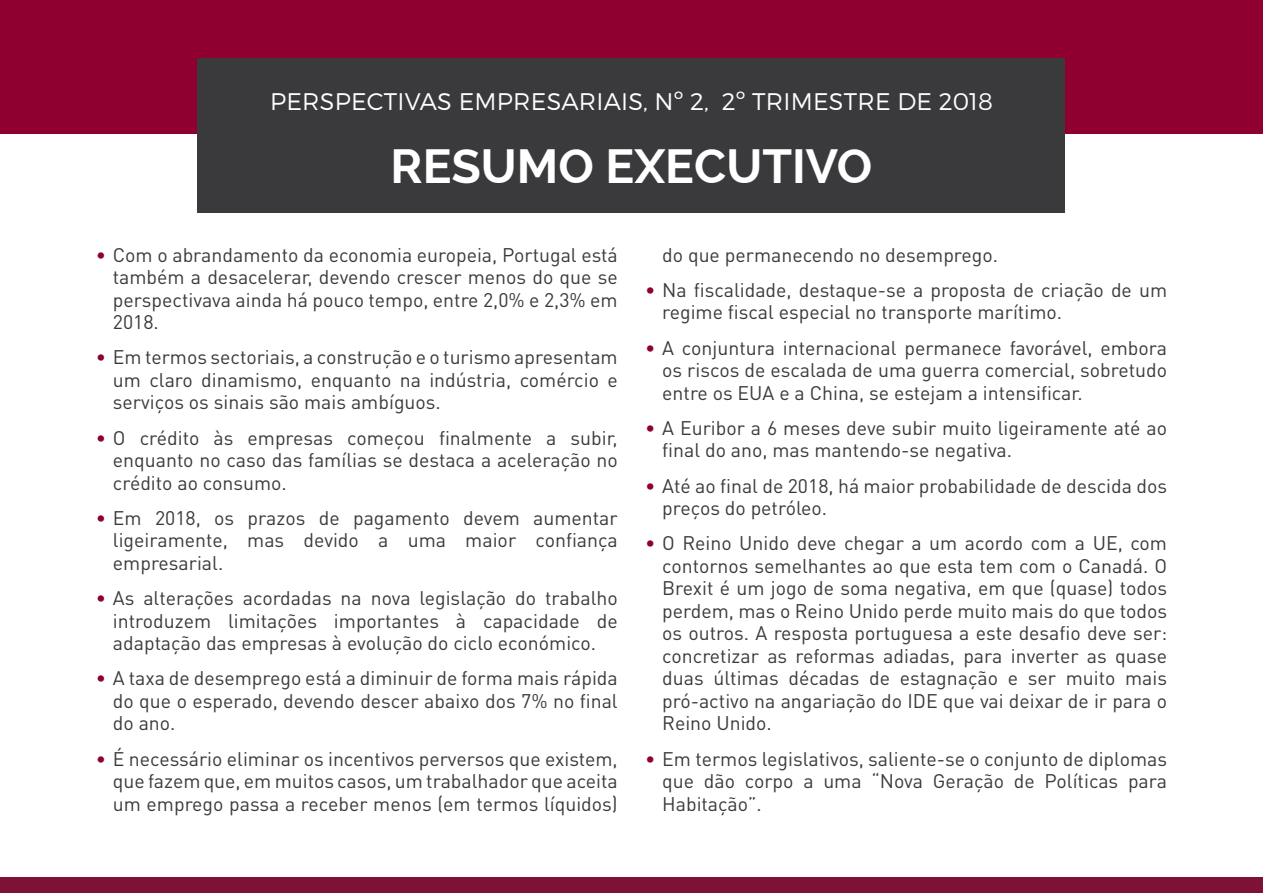
<style>
.page{position:relative;width:1263px;height:893px;background:#fff}
.page>*{position:absolute;margin:0;border:0;box-sizing:border-box;transform-origin:0 0}
.t1{font:700 48px "Raleway";color:#fff}
.t2{font:300 24px "Montserrat";letter-spacing:.01em;color:#fff}
.t3{font:19.5px/22.5px "DIN Pro";color:#3a3a3d;text-align:justify}
.s1{color:#8f0030}
</style>
<div class="page">
<div style="left:0;top:0;width:1263px;height:133px;background:#8f0030"></div>
<div style="left:198px;top:58px;width:867px;height:155px;background:#3a3a3d"></div>
<div style="left:0;top:877px;width:1263px;height:16px;background:#7d1236"></div>
<p class="t2" style="left:270px;top:87px;width:724px">PERSPECTIVAS EMPRESARIAIS, Nº 2, 2º TRIMESTRE DE 2018</p>
<h1 class="t1" style="left:390px;top:139px;width:483px">RESUMO EXECUTIVO</h1>
<p class="t3" style="left:113px;top:242px;width:506px;text-indent:-17px"><span class="s1">•</span> Com o abrandamento da economia europeia, Portugal está também a desacelerar, devendo crescer menos do que se perspectivava ainda há pouco tempo, entre 2,0% e 2,3% em 2018.</p>
<p class="t3" style="left:113px;top:345px;width:506px;text-indent:-17px"><span class="s1">•</span> Em termos sectoriais, a construção e o turismo apresentam um claro dinamismo, enquanto na indústria, comércio e serviços os sinais são mais ambíguos.</p>
<p class="t3" style="left:113px;top:425px;width:506px;text-indent:-17px"><span class="s1">•</span> O crédito às empresas começou finalmente a subir, enquanto no caso das famílias se destaca a aceleração no crédito ao consumo.</p>
<p class="t3" style="left:113px;top:506px;width:506px;text-indent:-17px"><span class="s1">•</span> Em 2018, os prazos de pagamento devem aumentar ligeiramente, mas devido a uma maior confiança empresarial.</p>
<p class="t3" style="left:113px;top:586px;width:506px;text-indent:-17px"><span class="s1">•</span> As alterações acordadas na nova legislação do trabalho introduzem limitações importantes à capacidade de adaptação das empresas à evolução do ciclo económico.</p>
<p class="t3" style="left:113px;top:666px;width:506px;text-indent:-17px"><span class="s1">•</span> A taxa de desemprego está a diminuir de forma mais rápida do que o esperado, devendo descer abaixo dos 7% no final do ano.</p>
<p class="t3" style="left:113px;top:746px;width:506px;text-indent:-17px"><span class="s1">•</span> É necessário eliminar os incentivos perversos que existem, que fazem que, em muitos casos, um trabalhador que aceita um emprego passa a receber menos (em termos líquidos)</p>
<p class="t3" style="left:662px;top:242px;width:337px">do que permanecendo no desemprego.</p>
<p class="t3" style="left:662px;top:278px;width:506px;text-indent:-17px"><span class="s1">•</span> Na fiscalidade, destaque-se a proposta de criação de um regime fiscal especial no transporte marítimo.</p>
<p class="t3" style="left:662px;top:335px;width:506px;text-indent:-17px"><span class="s1">•</span> A conjuntura internacional permanece favorável, embora os riscos de escalada de uma guerra comercial, sobretudo entre os EUA e a China, se estejam a intensificar.</p>
<p class="t3" style="left:662px;top:416px;width:506px;text-indent:-17px"><span class="s1">•</span> A Euribor a 6 meses deve subir muito ligeiramente até ao final do ano, mas mantendo-se negativa.</p>
<p class="t3" style="left:662px;top:473px;width:506px;text-indent:-17px"><span class="s1">•</span> Até ao final de 2018, há maior probabilidade de descida dos preços do petróleo.</p>
<p class="t3" style="left:662px;top:531px;width:506px;text-indent:-17px"><span class="s1">•</span> O Reino Unido deve chegar a um acordo com a UE, com contornos semelhantes ao que esta tem com o Canadá. O Brexit é um jogo de soma negativa, em que (quase) todos perdem, mas o Reino Unido perde muito mais do que todos os outros. A resposta portuguesa a este desafio deve ser: concretizar as reformas adiadas, para inverter as quase duas últimas décadas de estagnação e ser muito mais pró-activo na angariação do IDE que vai deixar de ir para o Reino Unido.</p>
<p class="t3" style="left:662px;top:747px;width:506px;text-indent:-17px"><span class="s1">•</span> Em termos legislativos, saliente-se o conjunto de diplomas que dão corpo a uma “Nova Geração de Políticas para Habitação”.</p>
</div>
